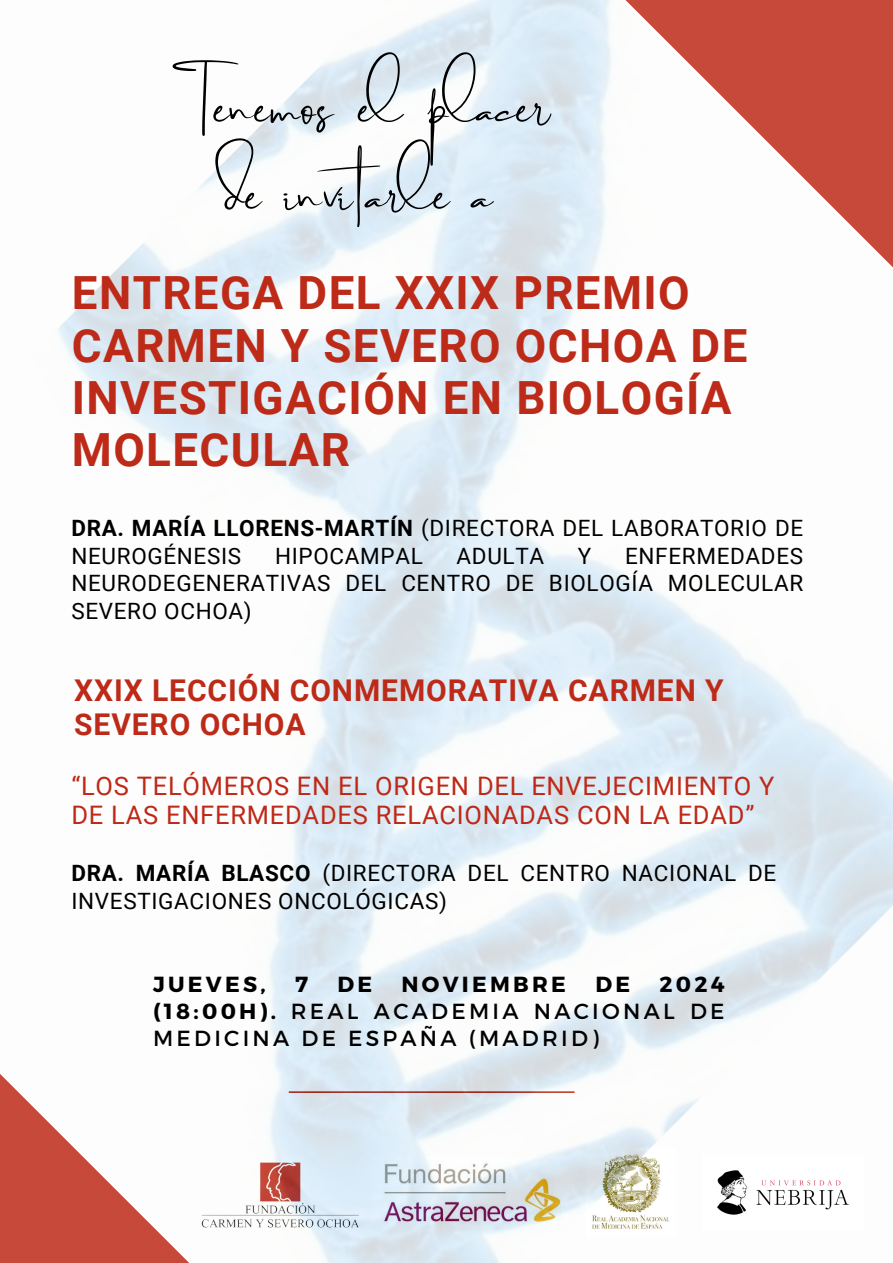
<style>
.page{position:relative;width:893px;height:1263px;background:#fff}
.page>*{position:absolute;margin:0;border:0;box-sizing:border-box;transform-origin:0 0}
.t1{font:62.18px/87.1px "Brilliant Signature 1";color:#000;text-align:center}
.t2{font:700 45.75px/52.3px "Roboto";letter-spacing:.03em;color:#bd2a18}
.t3{font:700 30px/34.3px "Roboto";letter-spacing:.03em;color:#bd2a18}
.t4{font:25.5px/29.2px "Roboto";letter-spacing:.03em;color:#be2816}
.t5{font:22.5px/27.6px "Roboto";letter-spacing:.03em;color:#000}
.t6{font:21.83px/27px "Montserrat";letter-spacing:.15em;color:#000;text-align:justify}
.t7{font:700 21.83px "Montserrat";letter-spacing:.15em;color:#000}
.s1{font-weight:700}
</style>
<div class="page">
<img style="left:0;top:0;width:893px;height:1263px">
<p class="t1" style="left:169px;top:68px;width:383px">Tenemos el placer de invitarle a</p>
<p class="t2" style="left:72px;top:267px;width:677px">ENTREGA DEL XXIX PREMIO<br>CARMEN Y SEVERO OCHOA DE<br>INVESTIGACIÓN EN BIOLOGÍA<br>MOLECULAR</p>
<h3 class="t5" style="left:71px;top:515px;width:733px"><span class="s1">DRA. MARÍA LLORENS-MARTÍN</span> (DIRECTORA DEL LABORATORIO DE<br>NEUROGÉNESIS</h3>
<h3 class="t5" style="left:71px;top:542px;width:733px;text-align:justify;text-indent:554px">ENFERMEDADES NEURODEGENERATIVAS DEL CENTRO DE BIOLOGÍA MOLECULAR SEVERO OCHOA)</h3>
<h3 class="t5" style="left:275px;top:542px;width:149px">HIPOCAMPAL</h3>
<h3 class="t5" style="left:456px;top:542px;width:89px">ADULTA</h3>
<h3 class="t5" style="left:578px;top:542px;width:15px">Y</h3>
<h4 class="t3" style="left:74px;top:673px;width:651px">XXIX LECCIÓN CONMEMORATIVA CARMEN Y<br>SEVERO OCHOA</h4>
<p class="t4" style="left:71px;top:772px;width:704px">“LOS TELÓMEROS EN EL ORIGEN DEL ENVEJECIMIENTO Y<br>DE LAS ENFERMEDADES RELACIONADAS CON LA EDAD”</p>
<p class="t5" style="left:71px;top:860px;width:706px"><span class="s1">DRA. MARÍA BLASCO</span> (DIRECTORA DEL CENTRO NACIONAL DE<br>INVESTIGACIONES ONCOLÓGICAS)</p>
<p class="t7" style="left:153px;top:969px;width:114px">JUEVES,</p>
<p class="t7" style="left:295px;top:969px;width:14px">7</p>
<p class="t7" style="left:337px;top:969px;width:36px">DE</p>
<p class="t7" style="left:401px;top:969px;width:166px">NOVIEMBRE</p>
<p class="t7" style="left:595px;top:969px;width:36px">DE</p>
<p class="t6" style="left:153px;top:969px;width:573px;text-indent:506px"><span class="s1">2024 (18:00H).</span> REAL ACADEMIA NACIONAL DE MEDICINA DE ESPAÑA (MADRID)</p>
</div>
